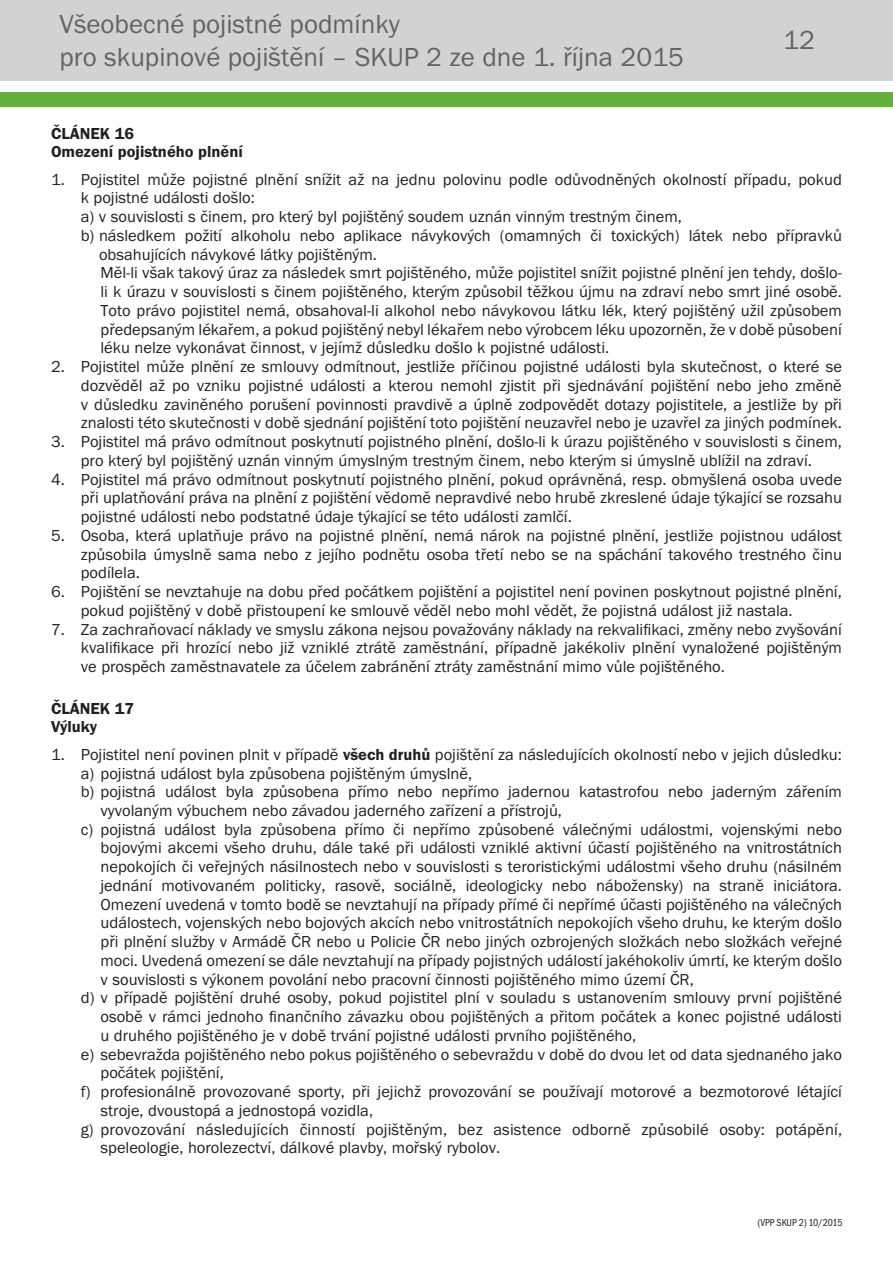
<style>
.page{position:relative;width:893px;height:1263px;background:#fff}
.page>*{position:absolute;margin:0;border:0;box-sizing:border-box;transform-origin:0 0}
.t1{font:27px/32.4px "Franklin Got Itc TOT Boo";color:#636366}
.t2{font:16.5px/18.8px "Franklin Got Itc TOT Boo";color:#231f20;text-align:justify}
.t3{font:16.5px/18.8px "Franklin Got Itc TOT Dem";color:#231f20}
.t4{font:10.5px "Franklin Got Itc TOT Boo Con";color:#231f20;scale:.96 1}
.s1{font-family:"Franklin Got Itc TOT Dem"}
</style>
<div class="page">
<div style="left:0;top:0;width:893px;height:81px;background:#d1d2d4"></div>
<div style="left:0;top:92px;width:893px;height:15px;background:#66ae3d"></div>
<h1 class="t1" style="left:60px;top:8px;width:626px">Všeobecné pojistné podmínky<br>pro skupinové pojištění – SKUP 2 ze dne 1. října 2015</h1>
<h1 class="t1" style="left:783px;top:25px;width:33px">12</h1>
<p class="t3" style="left:51px;top:124px;width:193px">ČLÁNEK 16<br>Omezení pojistného plnění</p>
<p class="t2" style="left:51px;top:170px;width:792px">1. Pojistitel může pojistné plnění snížit až na jednu polovinu podle odůvodněných okolností případu, pokud</p>
<p class="t2" style="left:81px;top:189px;width:176px">k pojistné události došlo:</p>
<p class="t2" style="left:81px;top:207px;width:603px">a) v souvislosti s činem, pro který byl pojištěný soudem uznán vinným trestným činem,</p>
<p class="t2" style="left:81px;top:226px;width:763px">b) následkem požití alkoholu nebo aplikace návykových (omamných či toxických) látek nebo přípravků</p>
<p class="t2" style="left:99px;top:245px;width:279px">obsahujících návykové látky pojištěným.</p>
<p class="t2" style="left:101px;top:264px;width:743px">Měl-li však takový úraz za následek smrt pojištěného, může pojistitel snížit pojistné plnění jen tehdy, došlo-</p>
<p class="t2" style="left:101px;top:282px;width:743px">li k úrazu v souvislosti s činem pojištěného, kterým způsobil těžkou újmu na zdraví nebo smrt jiné osobě.</p>
<p class="t2" style="left:101px;top:301px;width:743px">Toto právo pojistitel nemá, obsahoval-li alkohol nebo návykovou látku lék, který pojištěný užil způsobem</p>
<p class="t2" style="left:101px;top:320px;width:743px">předepsaným lékařem, a pokud pojištěný nebyl lékařem nebo výrobcem léku upozorněn, že v době působení</p>
<p class="t2" style="left:101px;top:339px;width:510px">léku nelze vykonávat činnost, v jejímž důsledku došlo k pojistné události.</p>
<p class="t2" style="left:81px;top:357px;width:763px;text-indent:-30px">2. Pojistitel může plnění ze smlouvy odmítnout, jestliže příčinou pojistné události byla skutečnost, o které se dozvěděl až po vzniku pojistné události a kterou nemohl zjistit při sjednávání pojištění nebo jeho změně v důsledku zaviněného porušení povinnosti pravdivě a úplně zodpovědět dotazy pojistitele, a jestliže by při znalosti této skutečnosti v době sjednání pojištění toto pojištění neuzavřel nebo je uzavřel za jiných podmínek.</p>
<p class="t2" style="left:51px;top:432px;width:792px;text-align:center">3. Pojistitel má právo odmítnout poskytnutí pojistného plnění, došlo-li k úrazu pojištěného v souvislosti s činem, pro který byl pojištěný uznán vinným úmyslným trestným činem, nebo kterým si úmyslně ublížil na zdraví.</p>
<p class="t2" style="left:81px;top:470px;width:763px;text-indent:-30px">4. Pojistitel má právo odmítnout poskytnutí pojistného plnění, pokud oprávněná, resp. obmyšlená osoba uvede při uplatňování práva na plnění z pojištění vědomě nepravdivé nebo hrubě zkreslené údaje týkající se rozsahu pojistné události nebo podstatné údaje týkající se této události zamlčí.</p>
<p class="t2" style="left:81px;top:526px;width:763px;text-indent:-30px">5. Osoba, která uplatňuje právo na pojistné plnění, nemá nárok na pojistné plnění, jestliže pojistnou událost způsobila úmyslně sama nebo z jejího podnětu osoba třetí nebo se na spáchání takového trestného činu podílela.</p>
<p class="t2" style="left:81px;top:582px;width:763px;text-indent:-30px">6. Pojištění se nevztahuje na dobu před počátkem pojištění a pojistitel není povinen poskytnout pojistné plnění, pokud pojištěný v době přistoupení ke smlouvě věděl nebo mohl vědět, že pojistná událost již nastala.</p>
<p class="t2" style="left:81px;top:620px;width:763px;text-indent:-30px">7. Za zachraňovací náklady ve smyslu zákona nejsou považovány náklady na rekvalifikaci, změny nebo zvyšování kvalifikace při hrozící nebo již vzniklé ztrátě zaměstnání, případně jakékoliv plnění vynaložené pojištěným ve prospěch zaměstnavatele za účelem zabránění ztráty zaměstnání mimo vůle pojištěného.</p>
<p class="t3" style="left:51px;top:699px;width:85px">ČLÁNEK 17<br>Výluky</p>
<p class="t2" style="left:51px;top:745px;width:792px">1. Pojistitel není povinen plnit v případě <span class="s1">všech druhů</span> pojištění za následujících okolností nebo v jejich důsledku:</p>
<p class="t2" style="left:81px;top:764px;width:393px">a) pojistná událost byla způsobena pojištěným úmyslně,</p>
<p class="t2" style="left:81px;top:783px;width:763px">b) pojistná událost byla způsobena přímo nebo nepřímo jadernou katastrofou nebo jaderným zářením</p>
<p class="t2" style="left:101px;top:801px;width:463px">vyvolaným výbuchem nebo závadou jaderného zařízení a přístrojů,</p>
<p class="t2" style="left:81px;top:820px;width:763px">c) pojistná událost byla způsobena přímo či nepřímo způsobené válečnými událostmi, vojenskými nebo</p>
<p class="t2" style="left:101px;top:839px;width:743px">bojovými akcemi všeho druhu, dále také při události vzniklé aktivní účastí pojištěného na vnitrostátních</p>
<p class="t2" style="left:101px;top:857px;width:743px">nepokojích či veřejných násilnostech nebo v souvislosti s teroristickými událostmi všeho druhu (násilném</p>
<p class="t2" style="left:101px;top:876px;width:743px">jednání motivovaném politicky, rasově, sociálně, ideologicky nebo nábožensky) na straně iniciátora.</p>
<p class="t2" style="left:101px;top:895px;width:743px">Omezení uvedená v tomto bodě se nevztahují na případy přímé či nepřímé účasti pojištěného na válečných</p>
<p class="t2" style="left:101px;top:914px;width:743px">událostech, vojenských nebo bojových akcích nebo vnitrostátních nepokojích všeho druhu, ke kterým došlo</p>
<p class="t2" style="left:101px;top:932px;width:743px">při plnění služby v Armádě ČR nebo u Policie ČR nebo jiných ozbrojených složkách nebo složkách veřejné</p>
<p class="t2" style="left:101px;top:951px;width:743px">moci. Uvedená omezení se dále nevztahují na případy pojistných událostí jakéhokoliv úmrtí, ke kterým došlo</p>
<p class="t2" style="left:101px;top:970px;width:595px">v souvislosti s výkonem povolání nebo pracovní činnosti pojištěného mimo území ČR,</p>
<p class="t2" style="left:81px;top:989px;width:763px">d) v případě pojištění druhé osoby, pokud pojistitel plní v souladu s ustanovením smlouvy první pojištěné</p>
<p class="t2" style="left:101px;top:1007px;width:743px">osobě v rámci jednoho finančního závazku obou pojištěných a přitom počátek a konec pojistné události</p>
<p class="t2" style="left:101px;top:1026px;width:537px">u druhého pojištěného je v době trvání pojistné události prvního pojištěného,</p>
<p class="t2" style="left:81px;top:1045px;width:763px">e) sebevražda pojištěného nebo pokus pojištěného o sebevraždu v době do dvou let od data sjednaného jako</p>
<p class="t2" style="left:101px;top:1064px;width:125px">počátek pojištění,</p>
<p class="t2" style="left:81px;top:1082px;width:763px">f) profesionálně provozované sporty, při jejichž provozování se používají motorové a bezmotorové létající</p>
<p class="t2" style="left:101px;top:1101px;width:274px">stroje, dvoustopá a jednostopá vozidla,</p>
<p class="t2" style="left:81px;top:1120px;width:763px">g) provozování následujících činností pojištěným, bez asistence odborně způsobilé osoby: potápění,</p>
<p class="t2" style="left:101px;top:1139px;width:401px">speleologie, horolezectví, dálkové plavby, mořský rybolov.</p>
<p class="t4" style="left:758px;top:1217px;width:90px">(VPP SKUP 2) 10/2015</p>
</div>
